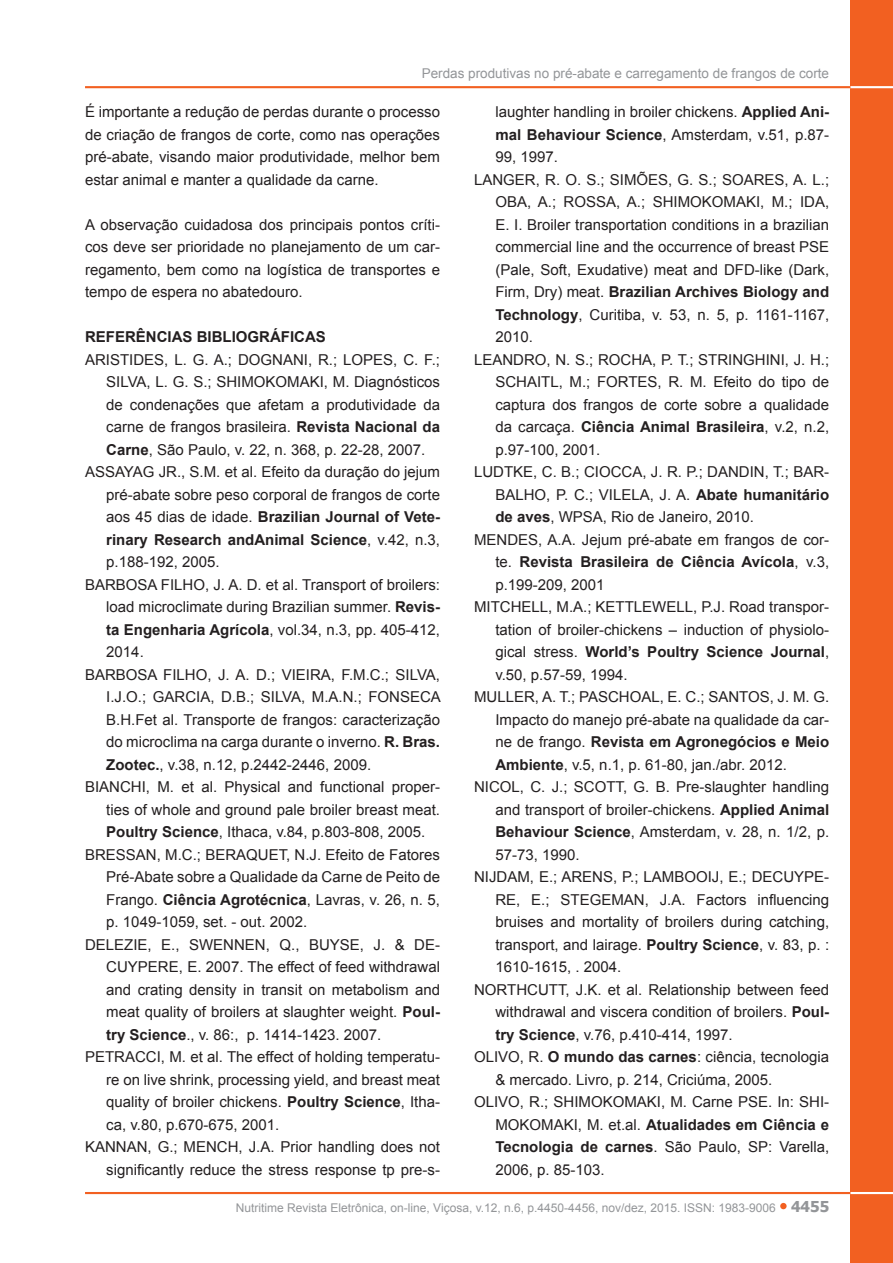
<style>
.page{position:relative;width:893px;height:1263px;background:#fff}
.page>*{position:absolute;margin:0;border:0;box-sizing:border-box;transform-origin:0 0}
.Recuo_referência{font:15px/22.5px "Arial";color:#231f20;text-align:justify}
.Corpo{font:15px/22.5px "Arial";color:#231f20;text-align:justify}
.Títulos{font:700 15px "Arial";color:#231f20}
.t1{font:13.5px "Arial";color:#939598}
.t2{font:12px "Arial";color:#939598}
.s1{font-weight:700}
.s2{font-family:"Tahoma";font-weight:700;font-size:15px}
</style>
<div class="page">
<div style="left:780px;top:1203px;width:7px;height:6px;background:#f26021;border-radius:50%"></div>
<div style="left:850px;top:0;width:43px;height:1263px;background:#f26021"></div>
<hr style="left:837px;top:1192px;width:56px;height:2px;background:#fff">
<hr style="left:85px;top:1192px;width:765px;height:2px;background:#f26021">
<hr style="left:837px;top:86px;width:56px;height:2px;background:#fff">
<hr style="left:85px;top:86px;width:765px;height:2px;background:#f26021">
<p class="t1" style="left:422px;top:64px;width:409px">Perdas produtivas no pré-abate e carregamento de frangos de corte</p>
<p class="Corpo" style="left:85px;top:101px;width:357px">É importante a redução de perdas durante o processo de criação de frangos de corte, como nas operações pré-abate, visando maior produtividade, melhor bem estar animal e manter a qualidade da carne.</p>
<p class="Corpo" style="left:85px;top:213px;width:357px">A observação cuidadosa dos principais pontos críti&shy;cos deve ser prioridade no planejamento de um car&shy;regamento, bem como na logística de transportes e tempo de espera no abatedouro.</p>
<p class="Títulos" style="left:85px;top:327px;width:242px">REFERÊNCIAS BIBLIOGRÁFICAS</p>
<p class="Recuo_referência" style="left:106px;top:348px;width:335px;text-indent:-21px">ARISTIDES, L. G. A.; DOGNANI, R.; LOPES, C. F.; SILVA, L. G. S.; SHIMOKOMAKI, M. Diagnósticos de condenações que afetam a produtividade da carne de frangos brasileira. <span class="s1">Revista Nacional da Carne</span>, São Paulo, v. 22, n. 368, p. 22-28, 2007.</p>
<p class="Recuo_referência" style="left:106px;top:461px;width:335px;text-indent:-21px">ASSAYAG JR., S.M. et al. Efeito da duração do jejum pré-abate sobre peso corporal de frangos de corte aos 45 dias de idade. <span class="s1">Brazilian Journal of Vete&shy;rinary Research andAnimal Science</span>, v.42, n.3, p.188-192, 2005.</p>
<p class="Recuo_referência" style="left:106px;top:573px;width:335px;text-indent:-21px">BARBOSA FILHO, J. A. D. et al. Transport of broilers: load microclimate during Brazilian summer. <span class="s1">Revis&shy;ta Engenharia Agrícola</span>, vol.34, n.3, pp. 405-412, 2014.</p>
<p class="Recuo_referência" style="left:106px;top:663px;width:336px;text-indent:-21px">BARBOSA FILHO, J. A. D.; VIEIRA, F.M.C.; SILVA, I.J.O.; GARCIA, D.B.; SILVA, M.A.N.; FONSECA B.H.Fet al. Transporte de frangos: caracterização do microclima na carga durante o inverno. <span class="s1">R. Bras.<br>Zootec.</span>, v.38, n.12, p.2442-2446, 2009.</p>
<p class="Recuo_referência" style="left:106px;top:776px;width:335px;text-indent:-21px">BIANCHI, M. et al. Physical and functional proper&shy;ties of whole and ground pale broiler breast meat.<br><span class="s1">Poultry Science</span>, Ithaca, v.84, p.803-808, 2005.</p>
<p class="Recuo_referência" style="left:106px;top:843px;width:335px;text-indent:-21px">BRESSAN, M.C.; BERAQUET, N.J. Efeito de Fatores Pré-Abate sobre a Qualidade da Carne de Peito de Frango. <span class="s1">Ciência Agrotécnica</span>, Lavras, v. 26, n. 5, p. 1049-1059, set. - out. 2002.</p>
<p class="Recuo_referência" style="left:106px;top:933px;width:335px;text-indent:-21px">DELEZIE, E., SWENNEN, Q., BUYSE, J. &amp; DE-CUYPERE, E. 2007. The effect of feed withdrawal and crating density in transit on metabolism and meat quality of broilers at slaughter weight. <span class="s1">Poul&shy;try Science</span>., v. 86:, p. 1414-1423. 2007.</p>
<p class="Recuo_referência" style="left:106px;top:1046px;width:335px;text-indent:-21px">PETRACCI, M. et al. The effect of holding temperatu&shy;re on live shrink, processing yield, and breast meat quality of broiler chickens. <span class="s1">Poultry Science</span>, Itha&shy;ca, v.80, p.670-675, 2001.</p>
<p class="Recuo_referência" style="left:85px;top:1136px;width:357px;text-align:right">KANNAN, G.; MENCH, J.A. Prior handling does not significantly reduce the stress response tp pre-s-</p>
<p class="Recuo_referência" style="left:495px;top:101px;width:335px">laughter handling in broiler chickens. <span class="s1">Applied Ani&shy;mal Behaviour Science</span>, Amsterdam, v.51, p.87- 99, 1997.</p>
<p class="Recuo_referência" style="left:495px;top:168px;width:335px;text-indent:-21px">LANGER, R. O. S.; SIMÕES, G. S.; SOARES, A. L.; OBA, A.; ROSSA, A.; SHIMOKOMAKI, M.; IDA, E. I. Broiler transportation conditions in a brazilian commercial line and the occurrence of breast PSE (Pale, Soft, Exudative) meat and DFD-like (Dark, Firm, Dry) meat. <span class="s1">Brazilian Archives Biology and Technology</span>, Curitiba, v. 53, n. 5, p. 1161-1167, 2010.</p>
<p class="Recuo_referência" style="left:495px;top:348px;width:335px;text-indent:-21px">LEANDRO, N. S.; ROCHA, P. T.; STRINGHINI, J. H.; SCHAITL, M.; FORTES, R. M. Efeito do tipo de captura dos frangos de corte sobre a qualidade da carcaça. <span class="s1">Ciência Animal Brasileira</span>, v.2, n.2, p.97-100, 2001.</p>
<p class="Recuo_referência" style="left:495px;top:461px;width:335px;text-indent:-21px">LUDTKE, C. B.; CIOCCA, J. R. P.; DANDIN, T.; BAR-BALHO, P. C.; VILELA, J. A. <span class="s1">Abate humanitário de aves</span>, WPSA, Rio de Janeiro, 2010.</p>
<p class="Recuo_referência" style="left:495px;top:528px;width:335px;text-indent:-21px">MENDES, A.A. Jejum pré-abate em frangos de cor&shy;te. <span class="s1">Revista Brasileira de Ciência Avícola</span>, v.3, p.199-209, 2001</p>
<p class="Recuo_referência" style="left:495px;top:596px;width:335px;text-indent:-21px">MITCHELL, M.A.; KETTLEWELL, P.J. Road transpor&shy;tation of broiler-chickens – induction of physiolo&shy;gical stress. <span class="s1">World’s Poultry Science Journal</span>, v.50, p.57-59, 1994.</p>
<p class="Recuo_referência" style="left:495px;top:686px;width:335px;text-indent:-21px">MULLER, A. T.; PASCHOAL, E. C.; SANTOS, J. M. G.<br>Impacto do manejo pré-abate na qualidade da car&shy;ne de frango. <span class="s1">Revista em Agronegócios e Meio Ambiente</span>, v.5, n.1, p. 61-80, jan./abr. 2012.</p>
<p class="Recuo_referência" style="left:495px;top:776px;width:335px;text-indent:-21px">NICOL, C. J.; SCOTT, G. B. Pre-slaughter handling and transport of broiler-chickens. <span class="s1">Applied Animal Behaviour Science</span>, Amsterdam, v. 28, n. 1/2, p.<br>57-73, 1990.</p>
<p class="Recuo_referência" style="left:495px;top:866px;width:335px;text-indent:-21px">NIJDAM, E.; ARENS, P.; LAMBOOIJ, E.; DECUYPE-RE, E.; STEGEMAN, J.A. Factors influencing bruises and mortality of broilers during catching, transport, and lairage. <span class="s1">Poultry Science</span>, v. 83, p. :<br>1610-1615, . 2004.</p>
<p class="Recuo_referência" style="left:495px;top:978px;width:335px;text-indent:-21px">NORTHCUTT, J.K. et al. Relationship between feed withdrawal and viscera condition of broilers. <span class="s1">Poul&shy;try Science</span>, v.76, p.410-414, 1997.</p>
<p class="Recuo_referência" style="left:495px;top:1046px;width:335px;text-indent:-21px">OLIVO, R. <span class="s1">O mundo das carnes</span>: ciência, tecnologia &amp; mercado. Livro, p. 214, Criciúma, 2005.</p>
<p class="Recuo_referência" style="left:495px;top:1091px;width:335px;text-indent:-21px">OLIVO, R.; SHIMOKOMAKI, M. Carne PSE. In: SHI-MOKOMAKI, M. et.al. <span class="s1">Atualidades em Ciência e Tecnologia de carnes</span>. São Paulo, SP: Varella, 2006, p. 85-103.</p>
<p class="t2" style="left:236px;top:1199px;width:595px">Nutritime Revista Eletrônica, on-line, Viçosa, v.12, n.6, p.4450-4456, nov/dez, 2015. ISSN: 1983-9006 <span class="s2">4455</span></p>
</div>
